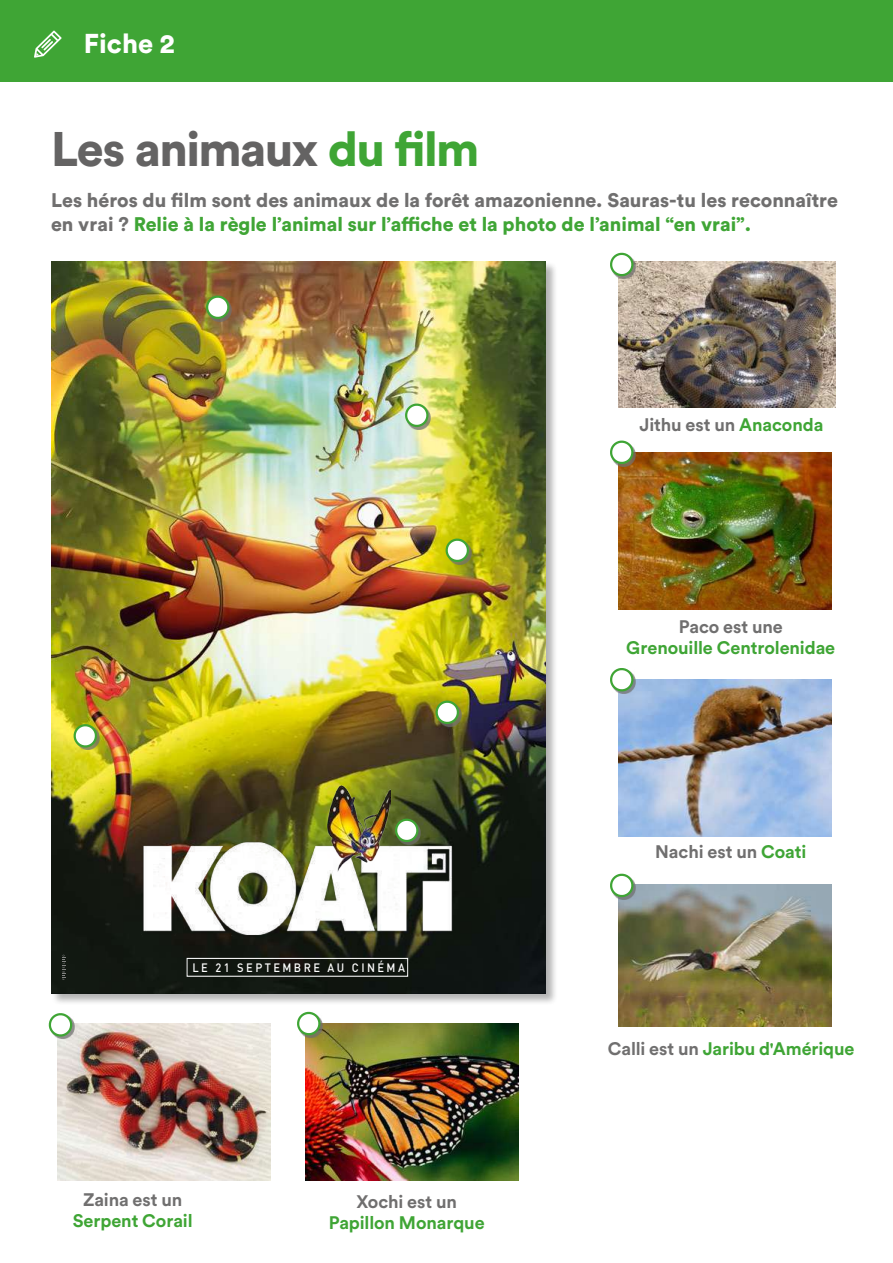
<style>
.page{position:relative;width:893px;height:1263px;background:#fff}
.page>*{position:absolute;margin:0;border:0;box-sizing:border-box;transform-origin:0 0}
.t1{font:48px "Circular Std Black";letter-spacing:-.035em;color:#646363}
.t2{font:27px "Circular Std Black";color:#fff}
.t3{font:19.5px/24px "Circular Std Black";color:#706f6f}
.t4{font:18px "Circular Std Bold";letter-spacing:-.005em;color:#3fa535}
.t5{font:18px "Circular Std Bold";letter-spacing:-.005em;color:#706f6f}
.t6{font:500 12px "DIN";letter-spacing:.22em;color:#fff;scale:.92 1}
.s1{color:#3fa535}
.s2{color:#706f6f}
</style>
<div class="page">
<div style="left:0;top:0;width:893px;height:82px;background:#3fa535"></div>
<svg style="left:34px;top:31px;width:28px;height:27px"></svg>
<div style="left:52px;top:261px;width:506px;height:744px;background:#000;opacity:.3"></div>
<img style="left:52px;top:261px;width:494px;height:732px">
<img style="left:142px;top:840px;width:314px;height:97px">
<img style="left:328px;top:785px;width:63px;height:107px">
<svg style="left:63px;top:955px;width:2px;height:25px"></svg>
<div style="left:187px;top:958px;width:221px;height:18px;border:1px solid #fff"></div>
<img style="left:306px;top:1023px;width:212px;height:158px">
<img style="left:618px;top:679px;width:213px;height:158px">
<img style="left:618px;top:452px;width:213px;height:158px">
<img style="left:618px;top:262px;width:217px;height:145px">
<img style="left:57px;top:1023px;width:213px;height:158px">
<svg style="left:403px;top:402px;width:28px;height:27px"></svg>
<svg style="left:443px;top:537px;width:28px;height:27px"></svg>
<svg style="left:204px;top:294px;width:28px;height:27px"></svg>
<svg style="left:71px;top:723px;width:29px;height:27px"></svg>
<svg style="left:393px;top:817px;width:28px;height:27px"></svg>
<svg style="left:610px;top:252px;width:26px;height:27px"></svg>
<svg style="left:610px;top:668px;width:26px;height:26px"></svg>
<svg style="left:297px;top:1011px;width:26px;height:27px"></svg>
<svg style="left:610px;top:440px;width:26px;height:26px"></svg>
<svg style="left:48px;top:1013px;width:27px;height:26px"></svg>
<svg style="left:433px;top:699px;width:28px;height:27px"></svg>
<img style="left:618px;top:884px;width:213px;height:142px">
<svg style="left:610px;top:873px;width:26px;height:27px"></svg>
<h2 class="t2" style="left:84px;top:26px;width:92px">Fiche 2</h2>
<h1 class="t1" style="left:51px;top:118px;width:430px">Les animaux <span class="s1">du film</span></h1>
<p class="t3" style="left:51px;top:188px;width:788px">Les héros du film sont des animaux de la forêt amazonienne. Sauras-tu les reconnaître en vrai ? <span class="s1">Relie à la règle l’animal sur l’affiche et la photo de l’animal “en vrai”.</span></p>
<p class="t5" style="left:640px;top:413px;width:185px">Jithu est un <span class="s1">Anaconda</span></p>
<p class="t5" style="left:679px;top:615px;width:106px">Paco est une</p>
<p class="t4" style="left:626px;top:636px;width:210px">Grenouille Centrolenidae</p>
<p class="t6" style="left:193px;top:960px;width:232px">LE 21 SEPTEMBRE AU CINÉMA</p>
<p class="t5" style="left:83px;top:1188px;width:101px">Zaina est un</p>
<p class="t4" style="left:73px;top:1209px;width:121px">Serpent Corail</p>
<p class="t5" style="left:356px;top:1190px;width:102px">Xochi est un</p>
<p class="t4" style="left:329px;top:1211px;width:157px">Papillon Monarque</p>
<p class="t5" style="left:655px;top:840px;width:153px">Nachi est un <span class="s1">Coati</span></p>
<p class="t4" style="left:608px;top:1037px;width:248px"><span class="s2">Calli est un</span> Jaribu d'Amérique</p>
</div>
